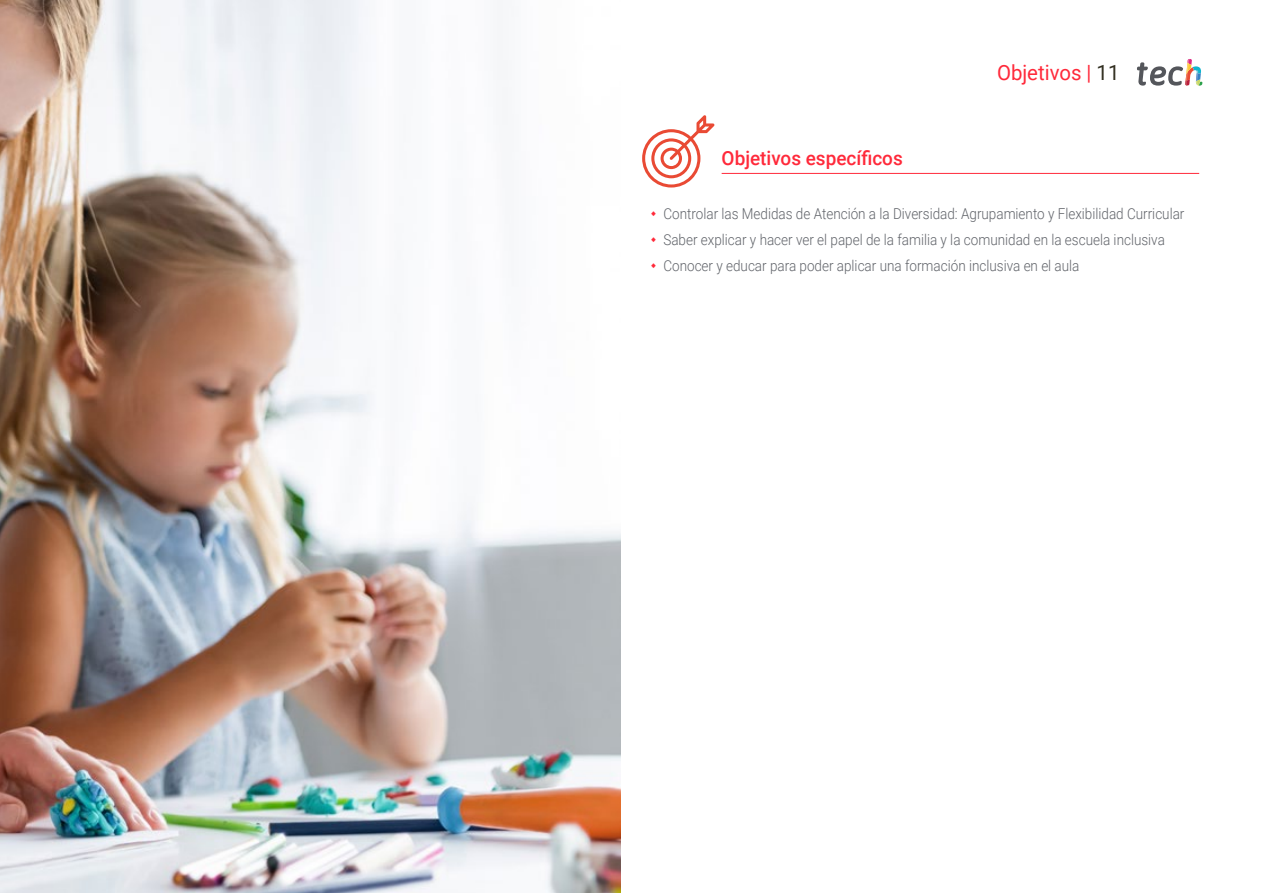
<style>
.page{position:relative;width:1263px;height:893px;background:#fff}
.page>*{position:absolute;margin:0;border:0;box-sizing:border-box;transform-origin:0 0}
.t1{font:21px "Roboto";color:#ff293a}
.t2{font:500 19.5px "Roboto";color:#ff293a}
.t3{font:300 15px/26px "Roboto";color:#61646a;scale:.9 1}
.s1{color:#312e20}
</style>
<div class="page">
<hr style="left:722px;top:173px;width:477px;height:1px;background:#ff293a">
<svg style="left:642px;top:115px;width:72px;height:73px"></svg>
<img style="left:0;top:0;width:621px;height:893px">
<svg style="left:1137px;top:59px;width:65px;height:27px"></svg>
<h2 class="t2" style="left:722px;top:144px;width:183px">Objetivos específicos</h2>
<h1 class="t1" style="left:997px;top:57px;width:124px">Objetivos | <span class="s1">11</span></h1>
<p class="t3" style="left:663px;top:200px;width:580px">Controlar las Medidas de Atención a la Diversidad: Agrupamiento y Flexibilidad Curricular<br>Saber explicar y hacer ver el papel de la familia y la comunidad en la escuela inclusiva<br>Conocer y educar para poder aplicar una formación inclusiva en el aula</p>
</div>
